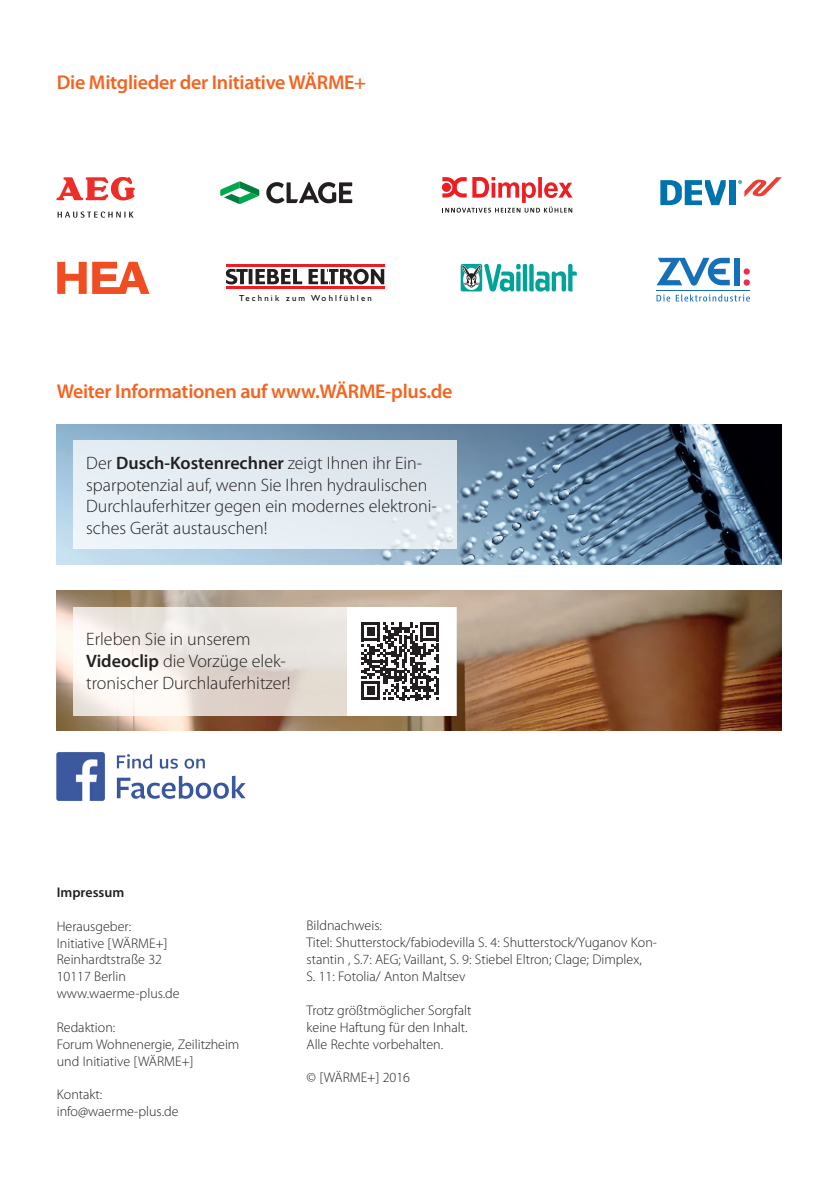
<style>
.page{position:relative;width:840px;height:1191px;background:#fff}
.page>*{position:absolute;margin:0;border:0;box-sizing:border-box;transform-origin:0 0}
.Überschrift{font:600 20px "Myriad Pro";letter-spacing:-.015em;color:#f36421}
.Mengentext{font:300 18px/21.6px "Myriad Pro";color:#231f20}
.Bildunterschriften{font:300 14px/16.8px "Myriad Pro";color:#231f20}
.Bildunterschriften-2{font:600 14px "Myriad Pro";color:#231f20}
.t1{font:8.8px "Gill Sans";letter-spacing:.255em;color:#000}
.s1{font-weight:600}
</style>
<div class="page">
<img style="left:57px;top:590px;width:724px;height:140px">
<img style="left:56px;top:752px;width:190px;height:49px">
<svg style="left:58px;top:211px;width:75px;height:7px"></svg>
<svg style="left:56px;top:177px;width:79px;height:24px"></svg>
<div style="left:728px;top:180px;width:7px;height:25px;background:#0073ae"></div>
<svg style="left:660px;top:180px;width:65px;height:25px"></svg>
<svg style="left:738px;top:177px;width:43px;height:20px"></svg>
<div style="left:460px;top:264px;width:22px;height:27px;background:#aee1de;border-radius:2px"></div>
<svg style="left:461px;top:264px;width:115px;height:27px"></svg>
<svg style="left:266px;top:182px;width:86px;height:21px"></svg>
<svg style="left:220px;top:181px;width:39px;height:23px"></svg>
<svg style="left:57px;top:262px;width:92px;height:32px"></svg>
<svg style="left:656px;top:258px;width:73px;height:28px"></svg>
<div style="left:733px;top:258px;width:6px;height:27px;background:#1670b9"></div>
<div style="left:743px;top:268px;width:6px;height:7px;background:#ee2c53;border-radius:50%"></div>
<div style="left:743px;top:279px;width:6px;height:7px;background:#ee2c53;border-radius:50%"></div>
<hr style="left:656px;top:290px;width:93px;height:1px;background:#1670b9">
<svg style="left:656px;top:294px;width:93px;height:7px"></svg>
<div style="left:441px;top:183px;width:10px;height:9px;background:#fef7f8;border-radius:50%"></div>
<svg style="left:442px;top:177px;width:130px;height:36px"></svg>
<svg style="left:226px;top:269px;width:158px;height:15px"></svg>
<hr style="left:226px;top:264px;width:158px;height:3px;background:#ee1d23">
<hr style="left:226px;top:286px;width:158px;height:3px;background:#ee1d23">
<img style="left:57px;top:424px;width:724px;height:140px">
<div style="left:73px;top:441px;width:383px;height:108px;background:#e4ecf3"></div>
<svg style="left:73px;top:607px;width:274px;height:108px"></svg>
<div style="left:347px;top:607px;width:109px;height:108px;background:#fff"></div>
<svg style="left:361px;top:622px;width:78px;height:78px"></svg>
<p class="Überschrift" style="left:57px;top:71px;width:310px">Die Mitglieder der Initiative WÄRME+</p>
<p class="t1" style="left:239px;top:293px;width:134px">Technik zum Wohlfühlen</p>
<p class="Überschrift" style="left:57px;top:380px;width:397px">Weiter Informationen auf www.WÄRME-plus.de</p>
<p class="Mengentext" style="left:86px;top:453px;width:352px">Der <span class="s1">Dusch-Kostenrechner</span> zeigt Ihnen ihr Ein&shy;sparpotenzial auf, wenn Sie Ihren hydraulischen Durchlauferhitzer gegen ein modernes elektroni&shy;sches Gerät austauschen!</p>
<p class="Mengentext" style="left:86px;top:629px;width:166px">Erleben Sie in unserem</p>
<p class="Mengentext" style="left:86px;top:650px;width:198px"><span class="s1">Videoclip</span> die Vorzüge elek--</p>
<p class="Mengentext" style="left:86px;top:672px;width:206px">tronischer Durchlauferhitzer!</p>
<p class="Bildunterschriften-2" style="left:57px;top:884px;width:69px">Impressum</p>
<p class="Bildunterschriften" style="left:57px;top:918px;width:76px">Herausgeber:</p>
<p class="Bildunterschriften" style="left:57px;top:934px;width:112px">Initiative [WÄRME+]</p>
<p class="Bildunterschriften" style="left:57px;top:951px;width:107px">Reinhardtstraße 32</p>
<p class="Bildunterschriften" style="left:57px;top:968px;width:71px">10117 Berlin</p>
<p class="Bildunterschriften" style="left:57px;top:985px;width:124px">www.waerme-plus.de</p>
<p class="Bildunterschriften" style="left:57px;top:1019px;width:60px">Redaktion:</p>
<p class="Bildunterschriften" style="left:57px;top:1036px;width:184px">Forum Wohnenergie, Zeilitzheim und Initiative [WÄRME+]</p>
<p class="Bildunterschriften" style="left:57px;top:1086px;width:47px">Kontakt:</p>
<p class="Bildunterschriften" style="left:57px;top:1103px;width:123px">info@waerme-plus.de</p>
<p class="Bildunterschriften" style="left:306px;top:917px;width:77px">Bildnachweis:</p>
<p class="Bildunterschriften" style="left:306px;top:934px;width:352px">Titel: Shutterstock/fabiodevilla S. 4: Shutterstock/Yuganov Kon&shy;stantin , S.7: AEG; Vaillant, S. 9: Stiebel Eltron; Clage; Dimplex,</p>
<p class="Bildunterschriften" style="left:306px;top:968px;width:160px">S. 11: Fotolia/ Anton Maltsev</p>
<p class="Bildunterschriften" style="left:306px;top:1002px;width:166px">Trotz größtmöglicher Sorgfalt</p>
<p class="Bildunterschriften" style="left:306px;top:1018px;width:162px">keine Haftung für den Inhalt.</p>
<p class="Bildunterschriften" style="left:306px;top:1035px;width:138px">Alle Rechte vorbehalten.</p>
<p class="Bildunterschriften" style="left:306px;top:1069px;width:105px">© [WÄRME+] 2016</p>
</div>
